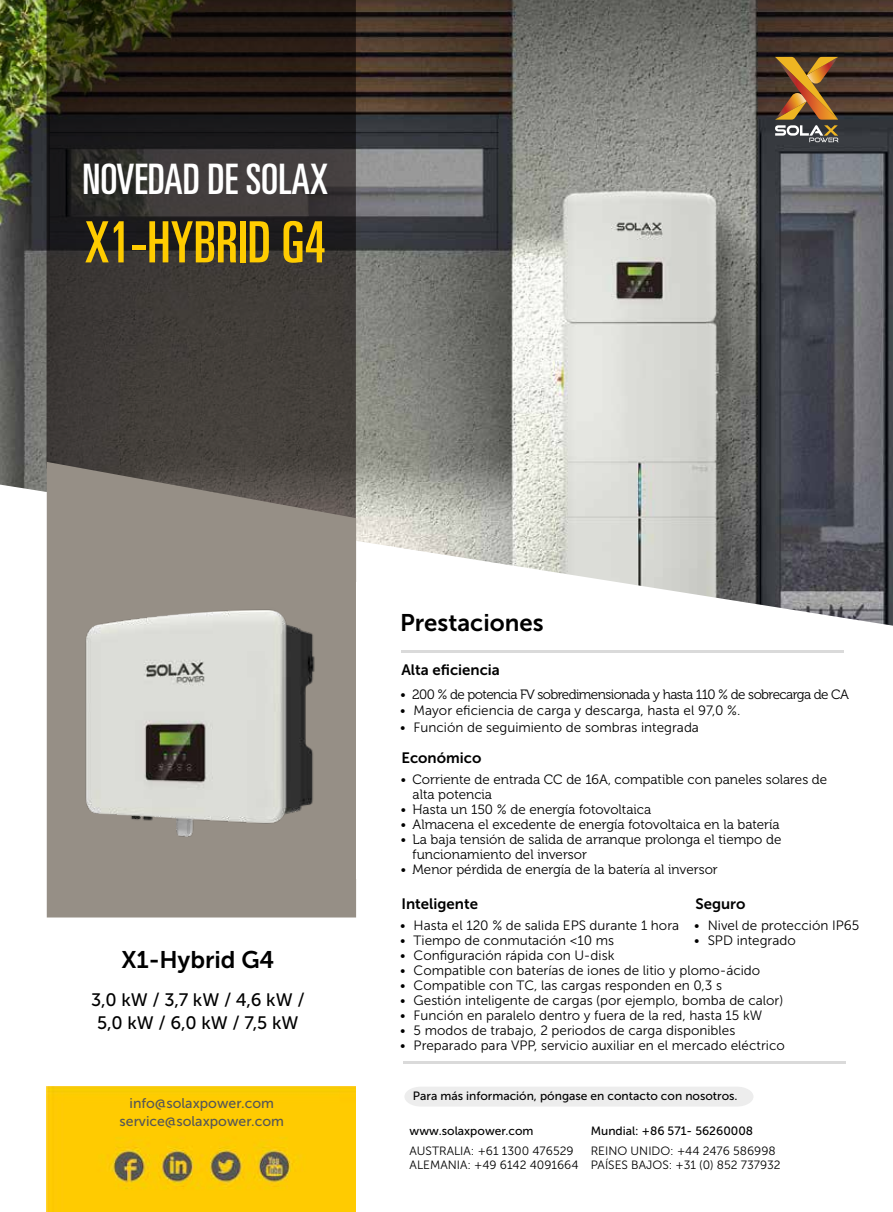
<style>
.page{position:relative;width:893px;height:1212px;background:#fff}
.page>*{position:absolute;margin:0;border:0;box-sizing:border-box;transform-origin:0 0}
.t1{font:ultra-condensed 57px "Univers LT Std";color:#fc0}
.t2{font:ultra-condensed 42px "Univers LT Std";color:#fff}
.t3{font:24px "Museo Sans 700";color:#000}
.t4{font:18px/22.5px "Museo Sans 500";color:#000;text-align:center}
.t5{font:15px "Museo Sans 700";color:#000}
.t6{font:14.1px/18px "Museo Sans 500";color:#575756;text-align:center}
.t7{font:13.5px "Museo Sans 300";color:#000}
.t8{font:13.5px/15px "Museo 300";color:#000}
.t9{font:13.5px "Museo 300";letter-spacing:-.04em;color:#000}
.t10{font:12px/14.4px "Museo Sans 300";color:#000}
.t11{font:12px "Museo Sans 500";color:#000}
</style>
<div class="page">
<img style="left:0;top:0;width:893px;height:626px">
<svg style="left:47px;top:0;width:309px;height:462px;background:#332e29"></svg>
<svg style="left:775px;top:57px;width:64px;height:85px;background:#856239"></svg>
<hr style="left:401px;top:651px;width:442px;height:2px;background:#dadada">
<hr style="left:403px;top:1061px;width:443px;height:3px;background:#dadada">
<div style="left:404px;top:1087px;width:349px;height:19px;background:#ededed"></div>
<svg style="left:47px;top:462px;width:309px;height:455px;background:#8d877e"></svg>
<img style="left:356px;top:583px;width:3px;height:43px">
<img style="left:67px;top:600px;width:269px;height:255px">
<img style="left:47px;top:1086px;width:308px;height:126px">
<h2 class="t2" style="left:83px;top:155px;width:247px">NOVEDAD DE SOLAX</h2>
<h1 class="t1" style="left:85px;top:210px;width:242px">X1-HYBRID G4</h1>
<h3 class="t3" style="left:121px;top:946px;width:155px">X1-Hybrid G4</h3>
<h3 class="t4" style="left:91px;top:989px;width:215px">3,0 kW / 3,7 kW / 4,6 kW /<br>5,0 kW / 6,0 kW / 7,5 kW</h3>
<p class="t6" style="left:120px;top:1094px;width:166px">info@solaxpower.com service@solaxpower.com</p>
<h3 class="t3" style="left:400px;top:609px;width:145px">Prestaciones</h3>
<p class="t5" style="left:401px;top:661px;width:100px">Alta eficiencia</p>
<p class="t9" style="left:400px;top:686px;width:450px">• 200 % de potencia FV sobredimensionada y hasta 110 % de sobrecarga de CA</p>
<p class="t7" style="left:400px;top:703px;width:342px">• Mayor eficiencia de carga y descarga, hasta el 97,0 %.</p>
<p class="t7" style="left:400px;top:719px;width:300px">• Función de seguimiento de sombras integrada</p>
<p class="t5" style="left:401px;top:749px;width:81px">Económico</p>
<p class="t8" style="left:413px;top:772px;width:416px;text-indent:-12px">• Corriente de entrada CC de 16A, compatible con paneles solares de alta potencia</p>
<p class="t8" style="left:401px;top:802px;width:252px">• Hasta un 150 % de energía fotovoltaica</p>
<p class="t8" style="left:401px;top:817px;width:381px">• Almacena el excedente de energía fotovoltaica en la batería</p>
<p class="t8" style="left:413px;top:832px;width:370px;text-indent:-12px">• La baja tensión de salida de arranque prolonga el tiempo de funcionamiento del inversor</p>
<p class="t8" style="left:401px;top:862px;width:319px">• Menor pérdida de energía de la batería al inversor</p>
<p class="t5" style="left:401px;top:895px;width:78px">Inteligente</p>
<p class="t5" style="left:695px;top:895px;width:52px">Seguro</p>
<p class="t7" style="left:694px;top:917px;width:167px">• Nivel de protección IP65</p>
<p class="t7" style="left:694px;top:932px;width:103px">• SPD integrado</p>
<p class="t7" style="left:400px;top:917px;width:280px">• Hasta el 120 % de salida EPS durante 1 hora</p>
<p class="t7" style="left:400px;top:932px;width:216px">• Tiempo de conmutación &lt;10 ms</p>
<p class="t7" style="left:400px;top:947px;width:216px">• Configuración rápida con U-disk</p>
<p class="t7" style="left:400px;top:962px;width:362px">• Compatible con baterías de iones de litio y plomo-ácido</p>
<p class="t7" style="left:400px;top:977px;width:323px">• Compatible con TC, las cargas responden en 0,3 s</p>
<p class="t7" style="left:400px;top:992px;width:385px">• Gestión inteligente de cargas (por ejemplo, bomba de calor)</p>
<p class="t7" style="left:400px;top:1007px;width:364px">• Función en paralelo dentro y fuera de la red, hasta 15 kW</p>
<p class="t7" style="left:400px;top:1022px;width:337px">• 5 modos de trabajo, 2 periodos de carga disponibles</p>
<p class="t7" style="left:400px;top:1037px;width:386px">• Preparado para VPP, servicio auxiliar en el mercado eléctrico</p>
<p class="t11" style="left:413px;top:1089px;width:326px">Para más información, póngase en contacto con nosotros.</p>
<p class="t11" style="left:410px;top:1124px;width:125px">www.solaxpower.com</p>
<p class="t11" style="left:591px;top:1124px;width:164px">Mundial: +86 571- 56260008</p>
<p class="t10" style="left:410px;top:1144px;width:170px">AUSTRALIA: +61 1300 476529<br>ALEMANIA: +49 6142 4091664</p>
<p class="t10" style="left:591px;top:1143px;width:191px">REINO UNIDO: +44 2476 586998<br>PAÍSES BAJOS: +31 (0) 852 737932</p>
</div>
